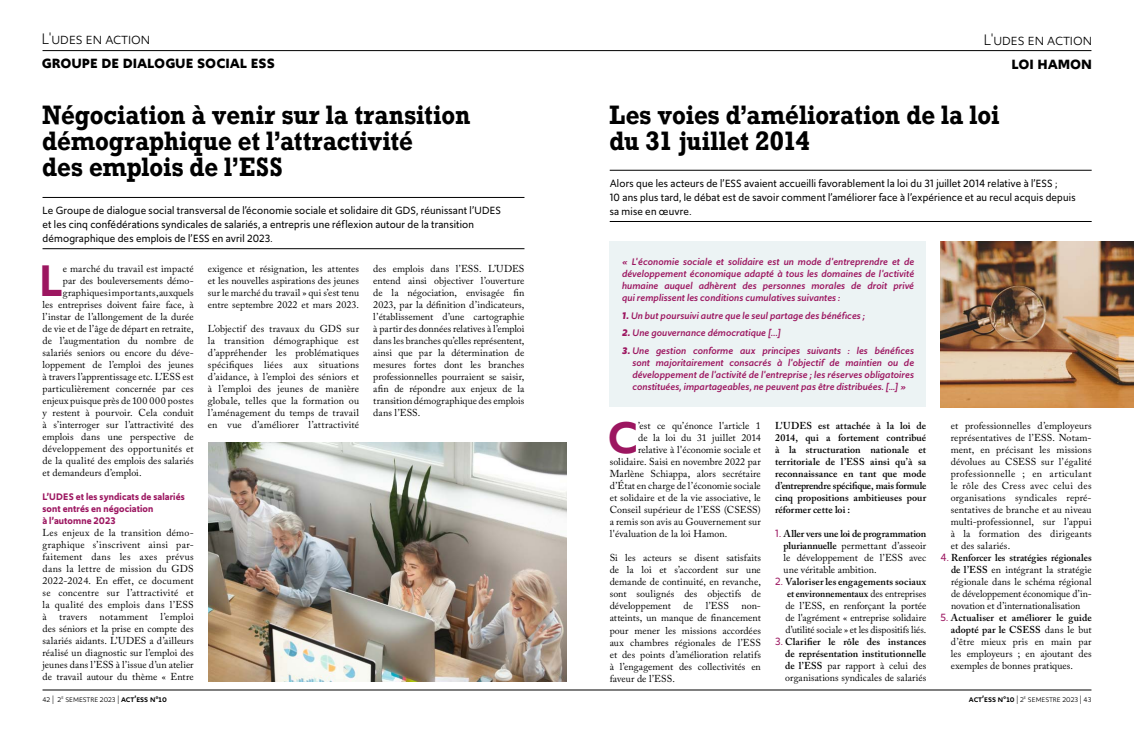
<style>
.page{position:relative;width:1134px;height:738px;background:#fff}
.page>*{position:absolute;margin:0;border:0;box-sizing:border-box;transform-origin:0 0}
.t1{font:600 46.5px "Upgrade";color:#9c1660}
.t2{font:700 25px/26px "Rockwell Nova";letter-spacing:-.005em;color:#000;scale:.9 1}
.t3{font:600 18px "Upgrade";color:#000}
.t4{font:16px "Upgrade";color:#000}
.t5{font:11px/14px "Upgrade";letter-spacing:.015em;color:#000}
.t6{font:10px/12px "Adobe Caslon Pro";letter-spacing:.005em;color:#000;text-align:justify}
.t7{font:italic 500 10px/12px "Upgrade";letter-spacing:.01em;color:#9c1660;text-align:justify}
.t8{font:600 10px/12px "Adobe Caslon Pro";letter-spacing:.005em;color:#000;text-align:justify}
.t9{font:600 10px/12px "Upgrade";letter-spacing:.01em;color:#9c1660}
.t10{font:9px "Upgrade";color:#000}
.s1{font-weight:700}
.s2{font-family:"Upgrade";font-size:11px;color:#9c1660}
.s3{font-weight:600}
.s4{font-family:"Upgrade";font-weight:400;font-size:11px;color:#9c1660}
.s5{font-weight:400}
.s6{font-weight:500}
</style>
<div class="page">
<hr style="left:43px;top:50px;width:1048px;height:1px;background:#000">
<hr style="left:43px;top:689px;width:1048px;height:1px;background:#000">
<div style="left:609px;top:241px;width:317px;height:165px;background:#ecf3f4"></div>
<img style="left:208px;top:442px;width:359px;height:238px">
<img style="left:941px;top:242px;width:193px;height:165px">
<hr style="left:43px;top:197px;width:481px;height:1px;background:#000">
<hr style="left:43px;top:248px;width:481px;height:1px;background:#000">
<hr style="left:610px;top:170px;width:482px;height:1px;background:#000">
<hr style="left:610px;top:221px;width:482px;height:1px;background:#000">
<h3 class="t4" style="left:42px;top:28px;width:110px">L'udes en action</h3>
<h3 class="t3" style="left:42px;top:50px;width:235px">groupe de dialogue social ess</h3>
<h3 class="t4" style="left:984px;top:29px;width:110px">L'udes en action</h3>
<h3 class="t3" style="left:1011px;top:51px;width:82px">loi hamon</h3>
<h2 class="t2" style="left:42px;top:101px;width:477px">Négociation à venir sur la transition démographique et l’attractivité<br>des emplois de l’ESS</h2>
<h2 class="t2" style="left:609px;top:101px;width:435px">Les voies d’amélioration de la loi du 31 juillet 2014</h2>
<p class="t5" style="left:610px;top:176px;width:467px">Alors que les acteurs de l’ESS avaient accueilli favorablement la loi du 31 juillet 2014 relative à l’ESS ;<br>10 ans plus tard, le débat est de savoir comment l’améliorer face à l’expérience et au recul acquis depuis sa mise en œuvre.</p>
<p class="t5" style="left:43px;top:203px;width:460px">Le Groupe de dialogue social transversal de l’économie sociale et solidaire dit GDS, réunissant l’UDES et les cinq confédérations syndicales de salariés, a entrepris une réflexion autour de la transition démographique des emplois de l’ESS en avril 2023.</p>
<h1 class="t1" style="left:40px;top:249px;width:25px">L</h1>
<p class="t6" style="left:63px;top:262px;width:132px">e marché du travail est impacté</p>
<p class="t6" style="left:63px;top:274px;width:132px">par des bouleversements démo-</p>
<p class="t6" style="left:63px;top:286px;width:132px">graphiques importants, auxquels</p>
<p class="t6" style="left:43px;top:298px;width:153px">les entreprises doivent faire face, à</p>
<p class="t6" style="left:43px;top:310px;width:153px">l’instar de l’allongement de la durée</p>
<p class="t6" style="left:43px;top:322px;width:153px">de vie et de l’âge de départ en retraite,</p>
<p class="t6" style="left:43px;top:334px;width:153px">de l’augmentation du nombre de</p>
<p class="t6" style="left:43px;top:346px;width:153px">salariés seniors ou encore du déve-</p>
<p class="t6" style="left:43px;top:358px;width:153px">loppement de l’emploi des jeunes</p>
<p class="t6" style="left:43px;top:370px;width:153px">à travers l’apprentissage etc. L’ESS est</p>
<p class="t6" style="left:43px;top:382px;width:153px">particulièrement concernée par ces</p>
<p class="t6" style="left:43px;top:394px;width:153px">enjeux puisque près de 100 000 postes</p>
<p class="t6" style="left:43px;top:406px;width:153px">y restent à pourvoir. Cela conduit</p>
<p class="t6" style="left:43px;top:418px;width:153px">à s’interroger sur l’attractivité des</p>
<p class="t6" style="left:43px;top:430px;width:153px">emplois dans une perspective de</p>
<p class="t6" style="left:43px;top:442px;width:153px">développement des opportunités et</p>
<p class="t6" style="left:43px;top:454px;width:153px">de la qualité des emplois des salariés</p>
<p class="t6" style="left:43px;top:466px;width:101px">et demandeurs d’emploi.</p>
<p class="t9" style="left:43px;top:490px;width:144px">L’UDES et les syndicats de salariés sont entrés en négociation<br>à l’automne 2023</p>
<p class="t6" style="left:43px;top:526px;width:153px">Les enjeux de la transition démo&shy;graphique s’inscrivent ainsi par&shy;faitement dans les axes prévus dans la lettre de mission du GDS 2022-2024. En effet, ce document se concentre sur l’attractivité et la qualité des emplois dans l’ESS à travers notamment l’emploi des séniors et la prise en compte des salariés aidants. L’UDES a d’ailleurs réalisé un diagnostic sur l’emploi des jeunes dans l’ESS à l’issue d’un atelier de travail autour du thème « Entre</p>
<p class="t6" style="left:208px;top:262px;width:153px">exigence et résignation, les attentes et les nouvelles aspirations des jeunes sur le marché du travail » qui s’est tenu entre septembre 2022 et mars 2023.</p>
<p class="t6" style="left:208px;top:322px;width:153px">L’objectif des travaux du GDS sur la transition démographique est d’appréhender les problématiques spécifiques liées aux situations d’aidance, à l’emploi des séniors et à l’emploi des jeunes de manière globale, telles que la formation ou l’aménagement du temps de travail en vue d’améliorer l’attractivité</p>
<p class="t6" style="left:373px;top:262px;width:153px">des emplois dans l’ESS. L’UDES entend ainsi objectiver l’ouverture de la négociation, envisagée fin 2023, par la définition d’indicateurs, l’établissement d’une cartographie à partir des données relatives à l’emploi dans les branches qu’elles représentent, ainsi que par la détermination de mesures fortes dont les branches professionnelles pourraient se saisir, afin de répondre aux enjeux de la transition démographique des emplois dans l’ESS.</p>
<p class="t7" style="left:622px;top:255px;width:294px">« L'économie sociale et solidaire est un mode d'entreprendre et de développement économique adapté à tous les domaines de l'activité humaine auquel adhèrent des personnes morales de droit privé qui remplissent les conditions cumulatives suivantes :</p>
<p class="t7" style="left:622px;top:309px;width:244px"><span class="s1">1.</span> Un but poursuivi autre que le seul partage des bénéfices ;</p>
<p class="t7" style="left:622px;top:327px;width:160px"><span class="s1">2.</span> Une gouvernance démocratique [...]</p>
<p class="t7" style="left:632px;top:344px;width:283px;text-indent:-10px"><span class="s1">3.</span> Une gestion conforme aux principes suivants : les bénéfices sont majoritairement consacrés à l'objectif de maintien ou de développement de l'activité de l'entreprise ; les réserves obligatoires constituées, impartageables, ne peuvent pas être distribuées. […] »</p>
<h1 class="t1" style="left:608px;top:407px;width:32px">C</h1>
<p class="t6" style="left:638px;top:419px;width:124px">’est ce qu’énonce l'article 1</p>
<p class="t6" style="left:638px;top:431px;width:124px">de la loi du 31 juillet 2014</p>
<p class="t6" style="left:638px;top:443px;width:124px">relative à l'économie sociale et</p>
<p class="t6" style="left:610px;top:455px;width:153px">solidaire. Saisi en novembre 2022 par</p>
<p class="t6" style="left:610px;top:467px;width:153px">Marlène Schiappa, alors secrétaire</p>
<p class="t6" style="left:610px;top:479px;width:153px">d’État en charge de l’économie sociale</p>
<p class="t6" style="left:610px;top:491px;width:153px">et solidaire et de la vie associative, le</p>
<p class="t6" style="left:610px;top:503px;width:153px">Conseil supérieur de l’ESS (CSESS)</p>
<p class="t6" style="left:610px;top:515px;width:153px">a remis son avis au Gouvernement sur</p>
<p class="t6" style="left:610px;top:527px;width:119px">l'évaluation de la loi Hamon.</p>
<p class="t6" style="left:610px;top:551px;width:153px">Si les acteurs se disent satisfaits de la loi et s’accordent sur une demande de continuité, en revanche, sont soulignés des objectifs de développement</p>
<p class="t6" style="left:684px;top:599px;width:11px">de</p>
<p class="t6" style="left:706px;top:599px;width:25px">l’ESS</p>
<p class="t6" style="left:610px;top:599px;width:153px;text-indent:132px">non&shy;atteints, un manque de financement pour mener les missions accordées aux chambres régionales de l’ESS et des points d’amélioration relatifs à l’engagement des collectivités en faveur de l’ESS.</p>
<p class="t8" style="left:775px;top:419px;width:153px">L'UDES est attachée à la loi de 2014, qui a fortement contribué à la structuration nationale et territoriale de l’ESS ainsi qu’à sa reconnaissance en tant que mode d’entreprendre spécifique, mais formule cinq propositions ambitieuses pour réformer cette loi :</p>
<p class="t6" style="left:784px;top:527px;width:144px;text-indent:-9px"><span class="s2">1.</span> <span class="s3">Aller vers une loi de programmation pluriannuelle</span> permettant d’asseoir le développement de l’ESS avec une véritable ambition.</p>
<p class="t6" style="left:785px;top:575px;width:142px;text-indent:-10px"><span class="s2">2.</span> <span class="s3">Valoriser les engagements sociaux et environnementaux</span> des entreprises de l’ESS, en renforçant la portée de l'agrément « entreprise solidaire d’utilité sociale » et les dispositifs liés.</p>
<p class="t8" style="left:785px;top:635px;width:142px;text-indent:-10px"><span class="s4">3.</span> Clarifier le rôle des instances de représentation institutionnelle de l’ESS <span class="s5">par rapport à celui des organisations syndicales de salariés</span></p>
<p class="t6" style="left:951px;top:419px;width:142px">et professionnelles d’employeurs représentatives de l’ESS. Notam&shy;ment, en précisant les missions dévolues au CSESS sur l’égalité professionnelle ; en articulant le rôle des Cress avec celui des organisations syndicales repré&shy;sentatives de branche et au niveau multi-professionnel, sur l’appui à la formation des dirigeants et des salariés.</p>
<p class="t6" style="left:951px;top:551px;width:142px;text-indent:-11px"><span class="s2">4.</span> <span class="s3">Renforcer les stratégies régionales de l’ESS</span> en intégrant la stratégie régionale dans le schéma régional de développement économique d’in&shy;novation et d’internationalisation</p>
<p class="t6" style="left:951px;top:611px;width:142px;text-indent:-10px"><span class="s2">5.</span> <span class="s3">Actualiser et améliorer le guide adopté par le CSESS</span> dans le but d’être mieux pris en main par les employeurs ; en ajoutant des exemples de bonnes pratiques.</p>
<p class="t10" style="left:43px;top:692px;width:126px">42 | 2<sup>e</sup> semestre 2023 | <span class="s6">act’ess n°10</span></p>
<p class="t10" style="left:969px;top:692px;width:124px"><span class="s6">act’ess n°10</span> | 2<sup>e</sup> semestre 2023 | 43</p>
</div>
